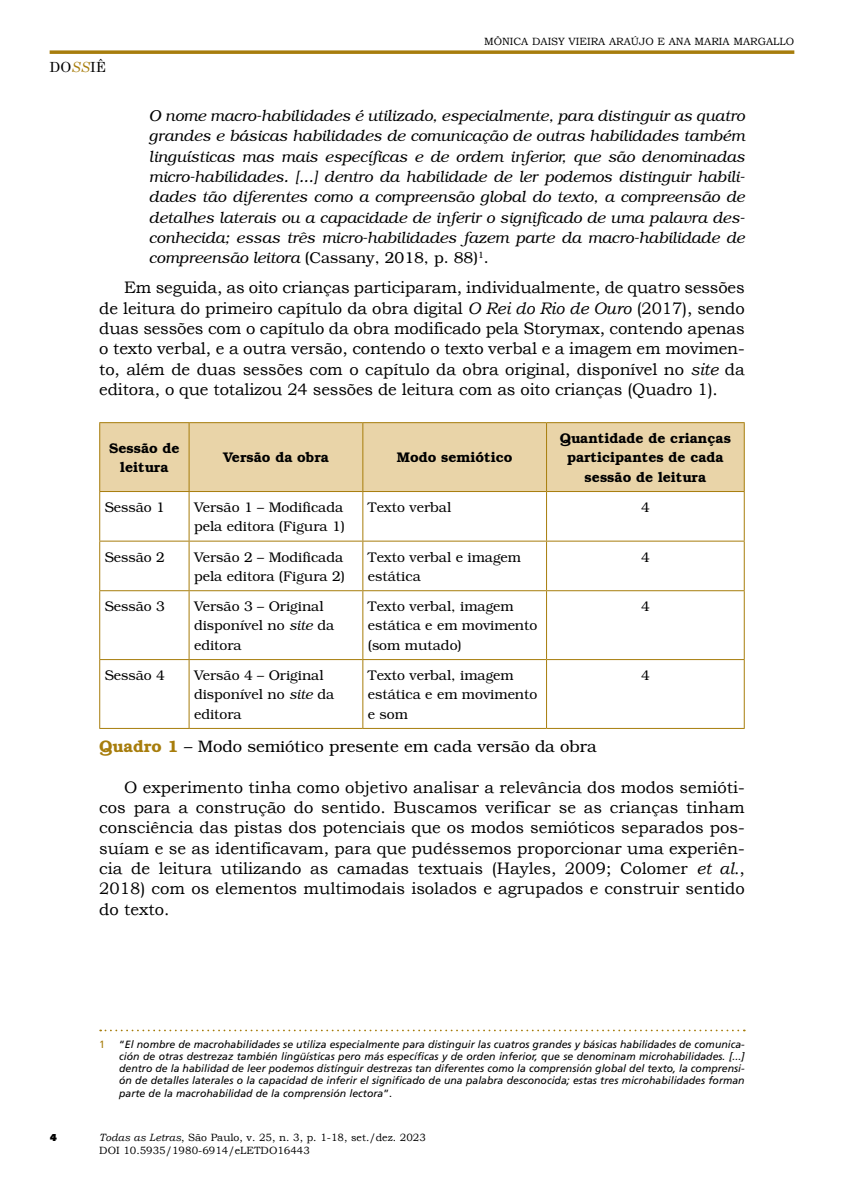
<style>
.page{position:relative;width:844px;height:1191px;background:#fff}
.page>*{position:absolute;margin:0;border:0;box-sizing:border-box;transform-origin:0 0}
.t1{font:16.62px/20.3px "Bookman Old Style";letter-spacing:-.005em;color:#000;text-align:justify}
.t2{font:300 16.62px "Bookman";color:#000}
.t3{font:italic 300 15.75px/20.3px "Bookman";color:#000;text-align:justify}
.t4{font:300 14px/19.2px "Bookman";color:#000}
.t5{font:600 14px/19.2px "Bookman";color:#000;text-align:center}
.t6{font:14px "Century Schoolbook";color:#000}
.t7{font:italic 10.5px/12.2px "Frutiger";color:#000;text-align:justify}
.t8{font:10.5px/12.6px "Bookman Old Style";color:#000}
.t9{font:900 10.5px "Itc Eras";color:#000}
.t10{font:10.5px "Frutiger";color:#a77d0c}
.s1{font-style:italic;color:#a77d0c}
.s2{font-style:normal}
.s3{font-style:italic}
.s4{font-weight:600;color:#a77d0c}
</style>
<div class="page">
<svg style="left:50px;top:50px;width:744px;height:4px;background:#b18d2a"></svg>
<div style="left:100px;top:423px;width:643px;height:68px;background:#e9d4a8"></div>
<hr style="left:99px;top:422px;width:90px;height:1px;background:#a77d0c">
<hr style="left:99px;top:423px;width:1px;height:68px;background:#a77d0c">
<hr style="left:189px;top:422px;width:174px;height:1px;background:#a77d0c">
<hr style="left:189px;top:423px;width:1px;height:68px;background:#a77d0c">
<hr style="left:363px;top:422px;width:183px;height:1px;background:#a77d0c">
<hr style="left:362px;top:423px;width:1px;height:68px;background:#a77d0c">
<hr style="left:546px;top:422px;width:198px;height:1px;background:#a77d0c">
<hr style="left:546px;top:423px;width:1px;height:68px;background:#a77d0c">
<hr style="left:743px;top:423px;width:1px;height:68px;background:#a77d0c">
<hr style="left:99px;top:491px;width:90px;height:1px;background:#a77d0c">
<hr style="left:99px;top:492px;width:1px;height:48px;background:#a77d0c">
<hr style="left:189px;top:491px;width:174px;height:1px;background:#a77d0c">
<hr style="left:189px;top:492px;width:1px;height:48px;background:#a77d0c">
<hr style="left:363px;top:491px;width:183px;height:1px;background:#a77d0c">
<hr style="left:362px;top:492px;width:1px;height:48px;background:#a77d0c">
<hr style="left:546px;top:491px;width:198px;height:1px;background:#a77d0c">
<hr style="left:546px;top:492px;width:1px;height:48px;background:#a77d0c">
<hr style="left:743px;top:492px;width:1px;height:48px;background:#a77d0c">
<hr style="left:99px;top:540px;width:90px;height:1px;background:#a77d0c">
<hr style="left:99px;top:541px;width:1px;height:49px;background:#a77d0c">
<hr style="left:189px;top:540px;width:174px;height:1px;background:#a77d0c">
<hr style="left:189px;top:541px;width:1px;height:49px;background:#a77d0c">
<hr style="left:363px;top:540px;width:183px;height:1px;background:#a77d0c">
<hr style="left:362px;top:541px;width:1px;height:49px;background:#a77d0c">
<hr style="left:546px;top:540px;width:198px;height:1px;background:#a77d0c">
<hr style="left:546px;top:541px;width:1px;height:49px;background:#a77d0c">
<hr style="left:743px;top:541px;width:1px;height:49px;background:#a77d0c">
<hr style="left:99px;top:590px;width:90px;height:1px;background:#a77d0c">
<hr style="left:99px;top:591px;width:1px;height:68px;background:#a77d0c">
<hr style="left:189px;top:590px;width:174px;height:1px;background:#a77d0c">
<hr style="left:189px;top:591px;width:1px;height:68px;background:#a77d0c">
<hr style="left:363px;top:590px;width:183px;height:1px;background:#a77d0c">
<hr style="left:362px;top:591px;width:1px;height:68px;background:#a77d0c">
<hr style="left:546px;top:590px;width:198px;height:1px;background:#a77d0c">
<hr style="left:546px;top:591px;width:1px;height:68px;background:#a77d0c">
<hr style="left:743px;top:591px;width:1px;height:68px;background:#a77d0c">
<hr style="left:99px;top:659px;width:90px;height:1px;background:#a77d0c">
<hr style="left:99px;top:660px;width:1px;height:68px;background:#a77d0c">
<hr style="left:189px;top:659px;width:174px;height:1px;background:#a77d0c">
<hr style="left:189px;top:660px;width:1px;height:68px;background:#a77d0c">
<hr style="left:363px;top:659px;width:183px;height:1px;background:#a77d0c">
<hr style="left:362px;top:660px;width:1px;height:68px;background:#a77d0c">
<hr style="left:546px;top:659px;width:198px;height:1px;background:#a77d0c">
<hr style="left:546px;top:660px;width:1px;height:68px;background:#a77d0c">
<hr style="left:743px;top:660px;width:1px;height:68px;background:#a77d0c">
<hr style="left:99px;top:728px;width:90px;height:1px;background:#a77d0c">
<hr style="left:189px;top:728px;width:174px;height:1px;background:#a77d0c">
<hr style="left:363px;top:728px;width:183px;height:1px;background:#a77d0c">
<hr style="left:546px;top:728px;width:198px;height:1px;background:#a77d0c">
<svg style="left:100px;top:1029px;width:644px;height:2px"></svg>
<p class="t6" style="left:50px;top:55px;width:58px">DO<span class="s1">SS</span>IÊ</p>
<p class="t8" style="left:484px;top:35px;width:311px">MÔNICA DAISY VIEIRA ARAÚJO E ANA MARIA MARGALLO</p>
<p class="t3" style="left:149px;top:106px;width:597px">O nome macro-habilidades é utilizado, especialmente, para distinguir as quatro grandes e básicas habilidades de comunicação de outras habilidades também linguísticas mas mais específicas e de ordem inferior, que são denominadas micro-habilidades. [...] dentro da habilidade de ler podemos distinguir habili&shy;dades tão diferentes como a compreensão global do texto, a compreensão de detalhes laterais ou a capacidade de inferir o significado de uma palavra des&shy;conhecida; essas três micro-habilidades fazem parte da macro-habilidade de compreensão leitora <span class="s2">(Cassany, 2018, p. 88)</span><sup>1</sup><span class="s2">.</span></p>
<p class="t1" style="left:99px;top:278px;width:646px;text-indent:25px">Em seguida, as oito crianças participaram, individualmente, de quatro sessões de leitura do primeiro capítulo da obra digital <span class="s3">O Rei do Rio de Ouro</span> (2017), sendo duas sessões com o capítulo da obra modificado pela Storymax, contendo apenas o texto verbal, e a outra versão, contendo o texto verbal e a imagem em movimen&shy;to, além de duas sessões com o capítulo da obra original, disponível no <span class="s3">site</span> da editora, o que totalizou 24 sessões de leitura com as oito crianças (Quadro 1).</p>
<p class="t5" style="left:109px;top:438px;width:72px">Sessão de leitura</p>
<p class="t5" style="left:223px;top:448px;width:107px">Versão da obra</p>
<p class="t5" style="left:397px;top:448px;width:117px">Modo semiótico</p>
<p class="t5" style="left:559px;top:429px;width:173px">Quantidade de crianças participantes de cada sessão de leitura</p>
<p class="t4" style="left:105px;top:498px;width:62px">Sessão 1</p>
<p class="t4" style="left:194px;top:498px;width:152px">Versão 1 – Modificada pela editora (Figura 1)</p>
<p class="t4" style="left:368px;top:498px;width:85px">Texto verbal</p>
<p class="t4" style="left:641px;top:498px;width:10px">4</p>
<p class="t4" style="left:105px;top:547px;width:62px">Sessão 2</p>
<p class="t4" style="left:194px;top:547px;width:152px">Versão 2 – Modificada pela editora (Figura 2)</p>
<p class="t4" style="left:368px;top:547px;width:155px">Texto verbal e imagem estática</p>
<p class="t4" style="left:641px;top:547px;width:10px">4</p>
<p class="t4" style="left:105px;top:597px;width:62px">Sessão 3</p>
<p class="t4" style="left:194px;top:597px;width:142px">Versão 3 – Original disponível no <span class="s3">site</span> da editora</p>
<p class="t4" style="left:368px;top:597px;width:171px">Texto verbal, imagem estática e em movimento (som mutado)</p>
<p class="t4" style="left:641px;top:597px;width:10px">4</p>
<p class="t4" style="left:105px;top:666px;width:62px">Sessão 4</p>
<p class="t4" style="left:194px;top:666px;width:142px">Versão 4 – Original disponível no <span class="s3">site</span> da editora</p>
<p class="t4" style="left:368px;top:666px;width:171px">Texto verbal, imagem estática e em movimento e som</p>
<p class="t4" style="left:641px;top:666px;width:10px">4</p>
<p class="t2" style="left:99px;top:737px;width:499px"><span class="s4">Quadro 1</span> – Modo semiótico presente em cada versão da obra</p>
<p class="t1" style="left:99px;top:777px;width:646px;text-indent:25px">O experimento tinha como objetivo analisar a relevância dos modos semióti&shy;cos para a construção do sentido. Buscamos verificar se as crianças tinham consciência das pistas dos potenciais que os modos semióticos separados pos&shy;suíam e se as identificavam, para que pudéssemos proporcionar uma experiên&shy;cia de leitura utilizando as camadas textuais (Hayles, 2009; Colomer <span class="s3">et al</span>., 2018) com os elementos multimodais isolados e agrupados e construir sentido do texto.</p>
<p class="t10" style="left:99px;top:1037px;width:7px">1</p>
<p class="t7" style="left:119px;top:1037px;width:627px"><span class="s2">“</span>El nombre de macrohabilidades se utiliza especialmente para distinguir las cuatros grandes y básicas habilidades de comunica&shy;ción de otras destrezaz también lingüísticas pero más específicas y de orden inferior, que se denominam microhabilidades. [...] dentro de la habilidad de leer podemos distínguir destrezas tan diferentes como la comprensión global del texto, la comprensi&shy;ón de detalles laterales o la capacidad de inferir el significado de una palabra desconocida; estas tres microhabilidades forman parte de la macrohabilidad de la comprensión lectora<span class="s2">”.</span></p>
<p class="t9" style="left:50px;top:1131px;width:9px">4</p>
<p class="t8" style="left:99px;top:1131px;width:328px"><span class="s3">Todas as Letras</span>, São Paulo, v. 25, n. 3, p. 1-18, set./dez. 2023<br>DOI 10.5935/1980-6914/eLETDO16443</p>
</div>
